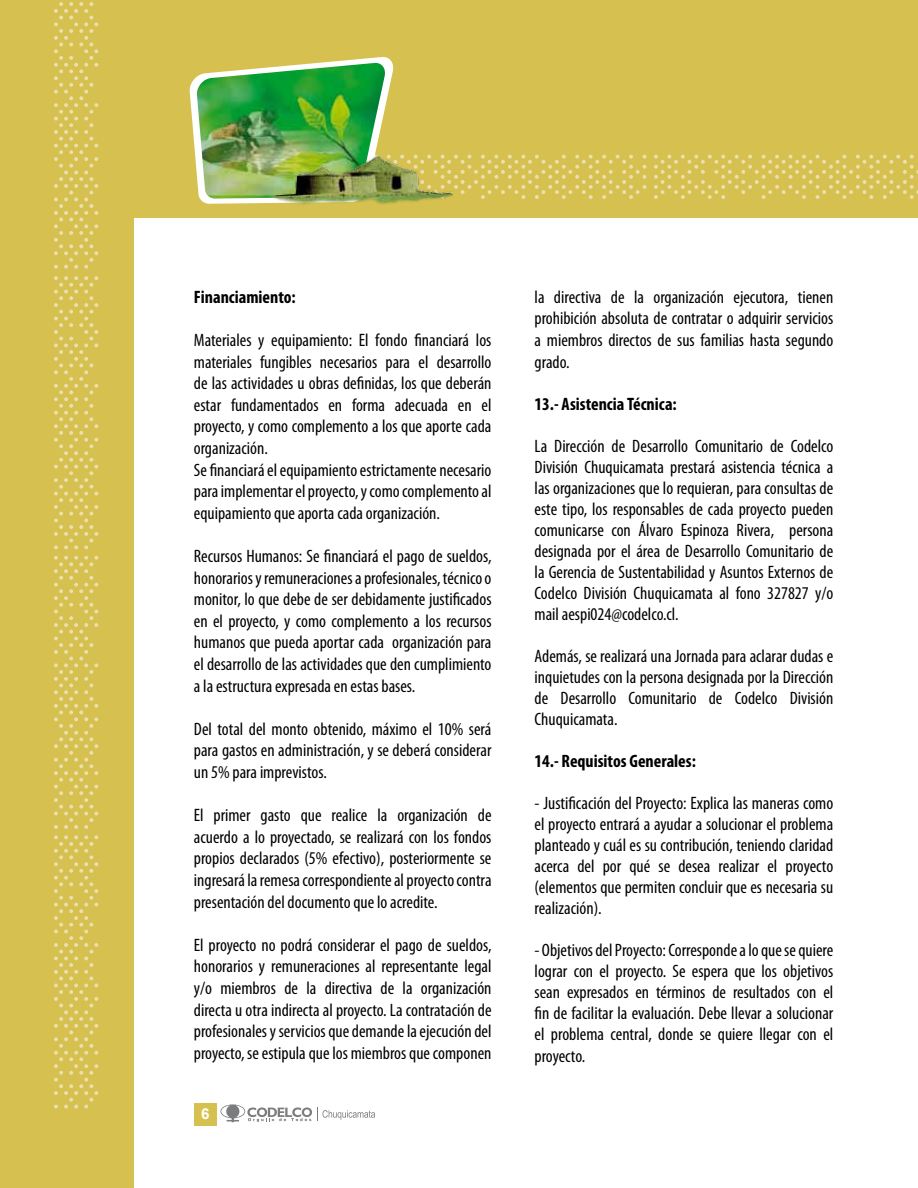
<style>
.page{position:relative;width:918px;height:1188px;background:#fff}
.page>*{position:absolute;margin:0;border:0;box-sizing:border-box;transform-origin:0 0}
.t1{font:condensed 18px/21.6px "Myriad Pro";color:#000;text-align:justify}
.t2{font:700 condensed 18px "Myriad Pro";color:#000}
.t3{font:700 15px "Arial";color:#fff}
</style>
<div class="page">
<svg style="left:220px;top:1104px;width:155px;height:18px"></svg>
<div style="left:194px;top:1103px;width:23px;height:23px;background:#d6c04f"></div>
<div style="left:128px;top:0;width:790px;height:218px;background:#d6c04f"></div>
<svg style="left:654px;top:155px;width:264px;height:44px"></svg>
<div style="left:0;top:0;width:133px;height:1188px;background:#d6c04f"></div>
<svg style="left:54px;top:2px;width:44px;height:267px"></svg>
<svg style="left:54px;top:276px;width:44px;height:273px"></svg>
<svg style="left:54px;top:556px;width:44px;height:273px"></svg>
<svg style="left:54px;top:835px;width:44px;height:274px"></svg>
<svg style="left:190px;top:57px;width:456px;height:147px"></svg>
<img style="left:197px;top:63px;width:189px;height:136px">
<img style="left:274px;top:140px;width:179px;height:65px">
<p class="t2" style="left:194px;top:286px;width:103px">Financiamiento:</p>
<p class="t1" style="left:194px;top:329px;width:299px;text-align:left">Materiales y equipamiento: El fondo financiará los materiales fungibles necesarios para el desarrollo de las actividades u obras definidas, los que deberán estar fundamentados en forma adecuada en el proyecto, y como complemento a los que aporte cada organización.<br>Se financiará el equipamiento estrictamente necesario para implementar el proyecto, y como complemento al equipamiento que aporta cada organización.</p>
<p class="t1" style="left:194px;top:545px;width:299px">Recursos Humanos: Se financiará el pago de sueldos, honorarios y remuneraciones a profesionales, técnico o monitor, lo que debe de ser debidamente justificados en el proyecto, y como complemento a los recursos humanos que pueda aportar cada organización para el desarrollo de las actividades que den cumplimiento a la estructura expresada en estas bases.</p>
<p class="t1" style="left:194px;top:718px;width:299px">Del total del monto obtenido, máximo el 10% será para gastos en administración, y se deberá considerar un 5% para imprevistos.</p>
<p class="t1" style="left:194px;top:804px;width:299px">El primer gasto que realice la organización de acuerdo a lo proyectado, se realizará con los fondos propios declarados (5% efectivo), posteriormente se ingresará la remesa correspondiente al proyecto contra presentación del documento que lo acredite.</p>
<p class="t1" style="left:194px;top:934px;width:299px">El proyecto no podrá considerar el pago de sueldos, honorarios y remuneraciones al representante legal y/o miembros de la directiva de la organización directa u otra indirecta al proyecto. La contratación de profesionales y servicios que demande la ejecución del proyecto, se estipula que los miembros que componen</p>
<p class="t3" style="left:201px;top:1104px;width:10px">6</p>
<p class="t1" style="left:535px;top:286px;width:300px">la directiva de la organización ejecutora, tienen prohibición absoluta de contratar o adquirir servicios a miembros directos de sus familias hasta segundo grado.</p>
<p class="t2" style="left:535px;top:393px;width:144px">13.- Asistencia Técnica:</p>
<p class="t1" style="left:535px;top:435px;width:300px;line-height:21px">La Dirección de Desarrollo Comunitario de Codelco División Chuquicamata prestará asistencia técnica a las organizaciones que lo requieran, para consultas de este tipo, los responsables de cada proyecto pueden comunicarse con Álvaro Espinoza Rivera, persona designada por el área de Desarrollo Comunitario de la Gerencia de Sustentabilidad y Asuntos Externos de Codelco División Chuquicamata al fono 327827 y/o mail aespi024@codelco.cl.</p>
<p class="t1" style="left:535px;top:645px;width:300px;line-height:21px">Además, se realizará una Jornada para aclarar dudas e inquietudes con la persona designada por la Dirección de Desarrollo Comunitario de Codelco División Chuquicamata.</p>
<p class="t2" style="left:535px;top:750px;width:163px">14.- Requisitos Generales:</p>
<p class="t1" style="left:535px;top:793px;width:300px;line-height:21px">- Justificación del Proyecto: Explica las maneras como el proyecto entrará a ayudar a solucionar el problema planteado y cuál es su contribución, teniendo claridad acerca del por qué se desea realizar el proyecto (elementos que permiten concluir que es necesaria su realización).</p>
<p class="t1" style="left:535px;top:939px;width:300px;line-height:21.1px">- Objetivos del Proyecto: Corresponde a lo que se quiere lograr con el proyecto. Se espera que los objetivos sean expresados en términos de resultados con el fin de facilitar la evaluación. Debe llevar a solucionar el problema central, donde se quiere llegar con el proyecto.</p>
</div>
